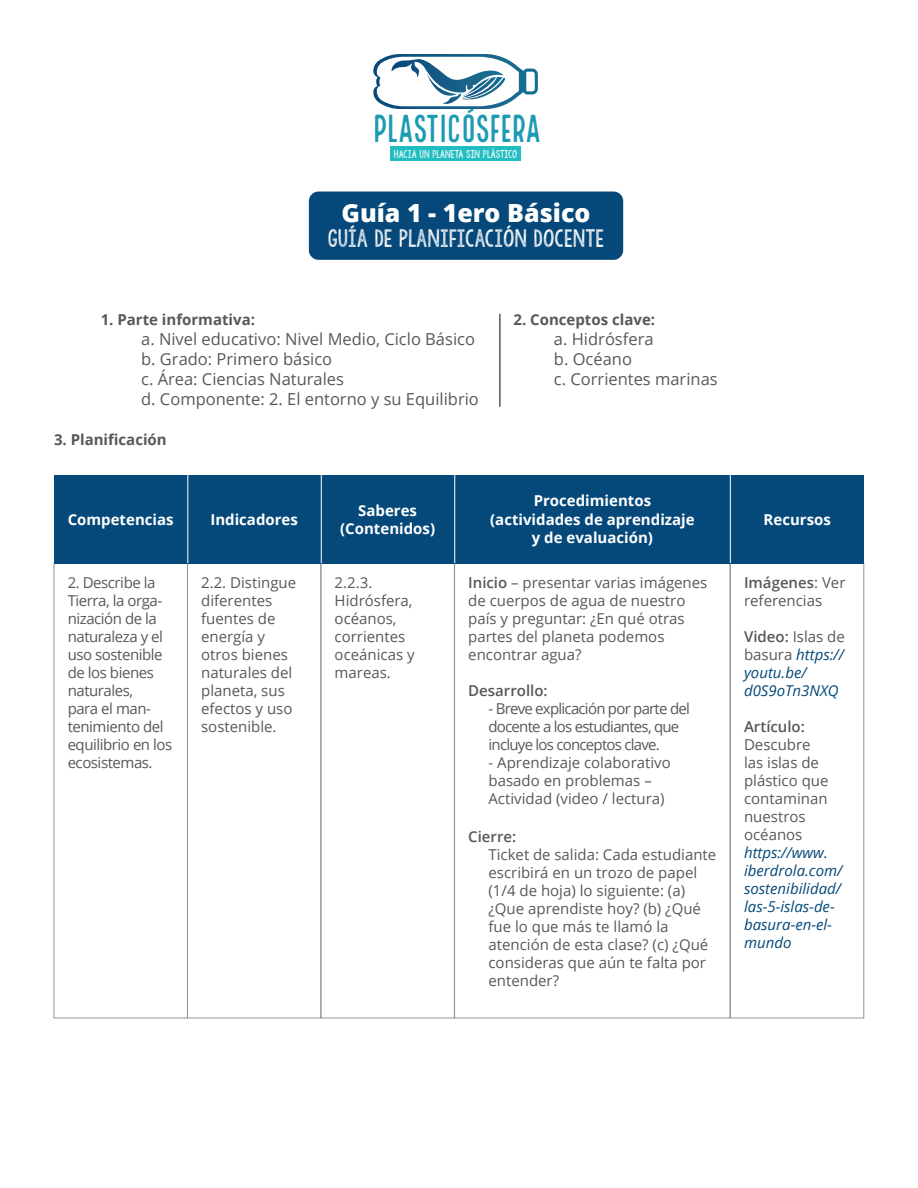
<style>
.page{position:relative;width:918px;height:1188px;background:#fff}
.page>*{position:absolute;margin:0;border:0;box-sizing:border-box;transform-origin:0 0}
.t1{font:38.25px "Local Brewery Sans";letter-spacing:-.09em;color:#1d9bb2}
.t2{font:800 25.05px "Open Sans";color:#fff}
.t3{font:19.65px "KG Allof Me";color:#fff}
.Tabulaciones{font:16.5px "Open Sans";color:#57585a}
.Texto_Normal{font:15px/18px "Open Sans";color:#57585a}
.Tabulaciones-2{font:15px/18px "Open Sans";color:#57585a}
.Texto_Normal-2{font:15px/18px "Open Sans";letter-spacing:-.03em;color:#57585a}
.Texto_Normal-3{font:italic 15px/18px "Open Sans";color:#05497a}
.Subtítulo{font:700 15px "Open Sans";color:#fff}
.Tabulaciones-3{font:15px/18px "Open Sans";letter-spacing:-.05em;color:#57585a}
.Subtítulo-2{font:700 15px "Open Sans";color:#57585a}
.Texto_Normal-4{font:600 15px "Open Sans";color:#57585a}
.t4{font:8.85px "KG Allof Me";color:#fff}
.s1{font-weight:600}
.s2{font-weight:600;font-style:normal;color:#57585a}
.s3{font-style:normal;color:#57585a}
</style>
<div class="page">
<div style="left:390px;top:146px;width:131px;height:15px;background:#21bdc0"></div>
<svg style="left:373px;top:54px;width:165px;height:59px"></svg>
<div style="left:309px;top:192px;width:314px;height:68px;background:#054879;border-radius:10px"></div>
<hr style="left:499px;top:314px;width:2px;height:93px;background:#57585a">
<div style="left:54px;top:563px;width:134px;height:455px;border:1px solid #939598"></div>
<div style="left:187px;top:563px;width:134px;height:455px;border:1px solid #939598"></div>
<div style="left:321px;top:563px;width:134px;height:455px;border:1px solid #939598"></div>
<div style="left:730px;top:563px;width:134px;height:455px;border:1px solid #939598"></div>
<div style="left:454px;top:563px;width:276px;height:455px;border:1px solid #939598"></div>
<div style="left:54px;top:475px;width:133px;height:88px;background:#05497a"></div>
<div style="left:187px;top:475px;width:134px;height:88px;background:#05497a"></div>
<div style="left:321px;top:475px;width:133px;height:88px;background:#05497a"></div>
<div style="left:731px;top:475px;width:133px;height:88px;background:#05497a"></div>
<div style="left:454px;top:475px;width:277px;height:88px;background:#05497a"></div>
<hr style="left:188px;top:475px;width:1px;height:88px;background:#fff">
<hr style="left:321px;top:475px;width:1px;height:88px;background:#fff">
<hr style="left:454px;top:475px;width:1px;height:88px;background:#fff">
<hr style="left:730px;top:475px;width:1px;height:88px;background:#fff">
<p class="t1" style="left:371px;top:106px;width:173px">PLASTICoSFERA</p>
<p class="t4" style="left:394px;top:148px;width:125px">HACIA UN PLANETA SIN PLÁSTICO</p>
<p class="t2" style="left:341px;top:194px;width:251px">Guía 1 - 1ero Básico</p>
<p class="t3" style="left:328px;top:225px;width:278px">GUÍA DE PLANIFICACIÓN DOCENTE</p>
<p class="Subtítulo-2" style="left:101px;top:309px;width:156px">1. Parte informativa:</p>
<p class="Tabulaciones" style="left:141px;top:328px;width:335px">a. Nivel educativo: Nivel Medio, Ciclo Básico</p>
<p class="Tabulaciones" style="left:141px;top:348px;width:193px">b. Grado: Primero básico</p>
<p class="Tabulaciones" style="left:141px;top:367px;width:204px">c. Área: Ciencias Naturales</p>
<p class="Tabulaciones" style="left:141px;top:387px;width:339px">d. Componente: 2. El entorno y su Equilibrio</p>
<p class="Subtítulo-2" style="left:54px;top:429px;width:114px">3. Planificación</p>
<p class="Subtítulo-2" style="left:513px;top:309px;width:143px">2. Conceptos clave:</p>
<p class="Tabulaciones" style="left:554px;top:328px;width:101px">a. Hidrósfera</p>
<p class="Tabulaciones" style="left:554px;top:348px;width:80px">b. Océano</p>
<p class="Tabulaciones" style="left:554px;top:367px;width:165px">c. Corrientes marinas</p>
<p class="Subtítulo" style="left:68px;top:509px;width:107px">Competencias</p>
<p class="Subtítulo" style="left:210px;top:509px;width:89px">Indicadores</p>
<p class="Subtítulo" style="left:358px;top:500px;width:60px">Saberes</p>
<p class="Subtítulo" style="left:340px;top:518px;width:96px">(Contenidos)</p>
<p class="Subtítulo" style="left:534px;top:490px;width:119px">Procedimientos</p>
<p class="Subtítulo" style="left:490px;top:509px;width:206px">(actividades de aprendizaje</p>
<p class="Subtítulo" style="left:532px;top:527px;width:123px">y de evaluación)</p>
<p class="Subtítulo" style="left:764px;top:509px;width:69px">Recursos</p>
<p class="Texto_Normal-2" style="left:68px;top:574px;width:106px">2. Describe la<br>Tierra, la orga&shy;nización de la naturaleza y el uso sostenible de los bienes naturales,<br>para el man&shy;tenimiento del equilibrio en los ecosistemas.</p>
<p class="Texto_Normal" style="left:201px;top:574px;width:97px">2.2. Distingue diferentes fuentes de energía y otros bienes naturales del planeta, sus efectos y uso sostenible.</p>
<p class="Texto_Normal" style="left:335px;top:574px;width:82px">2.2.3.<br>Hidrósfera, océanos, corrientes oceánicas y mareas.</p>
<p class="Texto_Normal" style="left:744px;top:574px;width:103px"><span class="s1">Imágenes</span>: Ver referencias</p>
<p class="Texto_Normal" style="left:468px;top:574px;width:241px"><span class="s1">Inicio</span> – presentar varias imágenes de cuerpos de agua de nuestro país y preguntar: ¿En qué otras partes del planeta podemos encontrar agua?</p>
<p class="Texto_Normal-4" style="left:468px;top:681px;width:81px">Desarrollo:</p>
<p class="Tabulaciones-3" style="left:489px;top:700px;width:203px">- Breve explicación por parte del docente a los estudiantes, que incluye los conceptos clave.</p>
<p class="Tabulaciones-2" style="left:489px;top:754px;width:184px">- Aprendizaje colaborativo basado en problemas –<br>Actividad (video / lectura)</p>
<p class="Texto_Normal-4" style="left:468px;top:827px;width:50px">Cierre:</p>
<p class="Tabulaciones-2" style="left:489px;top:845px;width:229px">Ticket de salida: Cada estudiante escribirá en un trozo de papel (1/4 de hoja) lo siguiente: (a) ¿Que aprendiste hoy? (b) ¿Qué fue lo que más te llamó la atención de esta clase? (c) ¿Qué consideras que aún te falta por entender?</p>
<p class="Texto_Normal-3" style="left:744px;top:628px;width:102px"><span class="s2">Video:</span> <span class="s3">Islas de basura</span> https:// youtu.be/ d0S9oTn3NXQ</p>
<p class="Texto_Normal" style="left:744px;top:718px;width:86px"><span class="s1">Artículo:<br></span>Descubre las islas de plástico que contaminan nuestros océanos</p>
<p class="Texto_Normal-3" style="left:744px;top:844px;width:100px">https://www. iberdrola.com/ sostenibilidad/ las-5-islas-de&shy;basura-en-el&shy;mundo</p>
</div>
